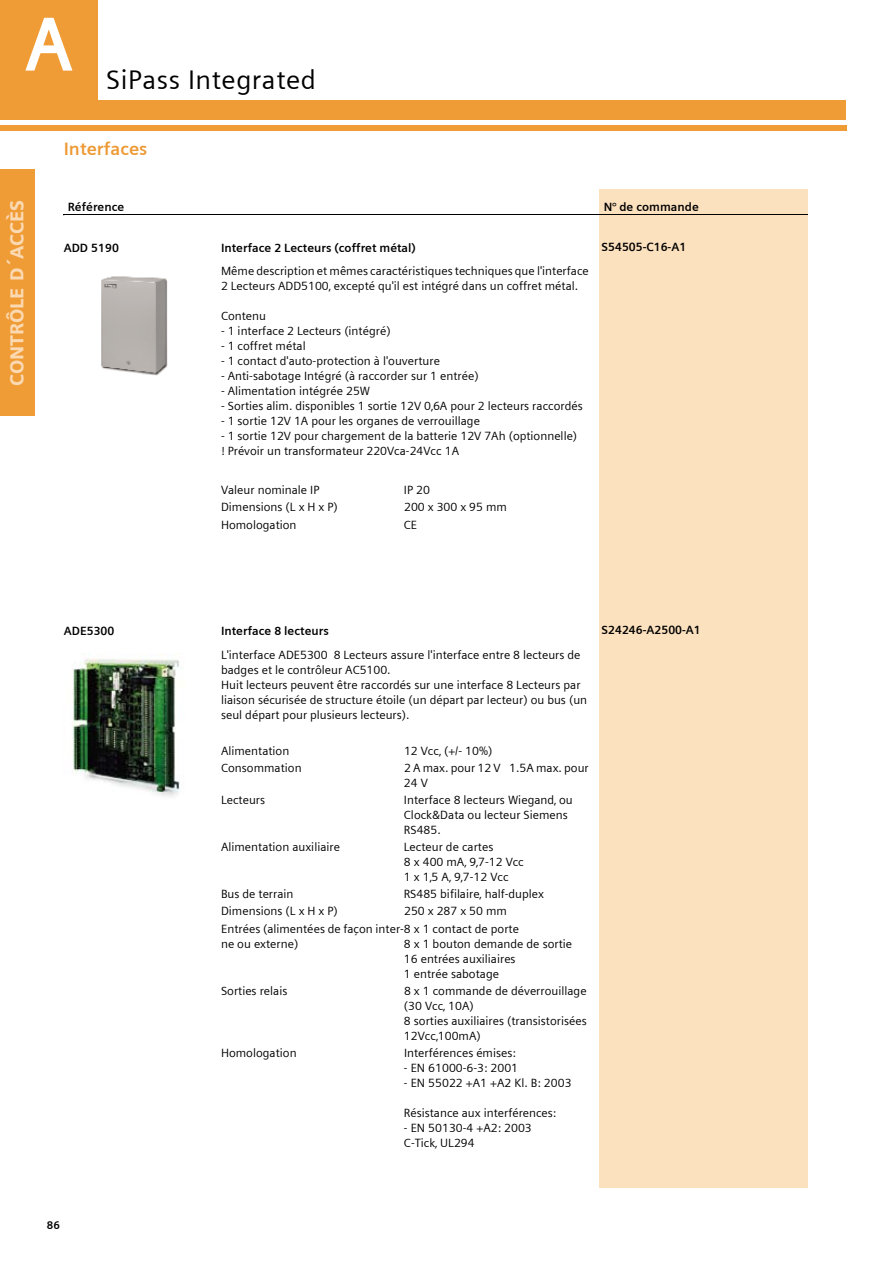
<style>
.page{position:relative;width:893px;height:1263px;background:#fff}
.page>*{position:absolute;margin:0;border:0;box-sizing:border-box;transform-origin:0 0}
.t1{font:72px "Siemens Sans";color:#fff}
.t2{font:27px "Siemens Sans";letter-spacing:.02em;color:#000}
.t3{font:900 18.9px "Siemens Sans";color:#fbd9b2}
.t4{font:700 18px "Siemens Sans";color:#ed9934}
.t5{font:12px/15px "Siemens Sans";color:#000}
.t6{font:700 12px "Siemens Sans";color:#000}
.t7{font:700 11.25px "Siemens Sans";color:#000}
.s1{font-size:22.5px}
</style>
<div class="page">
<div style="left:0;top:0;width:98px;height:119px;background:#f09c36"></div>
<svg style="left:25px;top:17px;width:48px;height:54px"></svg>
<div style="left:47px;top:100px;width:799px;height:19px;background:#f09c36"></div>
<div style="left:0;top:125px;width:846px;height:6px;background:#f09c36"></div>
<div style="left:0;top:170px;width:34px;height:246px;background:#f09c36"></div>
<div style="left:599px;top:190px;width:209px;height:998px;background:#fce1bf"></div>
<hr style="left:64px;top:215px;width:744px;height:1px;background:#000">
<img style="left:101px;top:276px;width:67px;height:100px">
<img style="left:72px;top:654px;width:108px;height:143px">
<h1 class="t1" style="left:26px;top:4px;width:46px">A</h1>
<h2 class="t2" style="left:106px;top:64px;width:211px">SiPass Integrated</h2>
<h3 class="t3" style="left:6px;top:386px;width:187px;rotate:-90deg">contrôle d<span class="s1">´</span>accès</h3>
<h3 class="t4" style="left:64px;top:139px;width:85px">Interfaces</h3>
<p class="t6" style="left:68px;top:200px;width:58px">Référence</p>
<p class="t6" style="left:604px;top:200px;width:97px">N° de commande</p>
<p class="t6" style="left:64px;top:241px;width:57px">ADD 5190</p>
<p class="t6" style="left:221px;top:241px;width:196px">Interface 2 Lecteurs (coffret métal)</p>
<p class="t5" style="left:221px;top:264px;width:369px">Même description et mêmes caractéristiques techniques que l'interface<br>2 Lecteurs ADD5100‚ excepté qu'il est intégré dans un coffret métal.</p>
<p class="t5" style="left:221px;top:309px;width:46px">Contenu</p>
<p class="t5" style="left:221px;top:324px;width:171px">- 1 interface 2 Lecteurs (intégré)</p>
<p class="t5" style="left:221px;top:339px;width:86px">- 1 coffret métal</p>
<p class="t5" style="left:221px;top:354px;width:220px">- 1 contact d'auto-protection à l'ouverture</p>
<p class="t5" style="left:221px;top:369px;width:259px">- Anti-sabotage Intégré (à raccorder sur 1 entrée)</p>
<p class="t5" style="left:221px;top:384px;width:151px">- Alimentation intégrée 25W</p>
<p class="t5" style="left:221px;top:399px;width:363px">- Sorties alim. disponibles 1 sortie 12V 0‚6A pour 2 lecteurs raccordés</p>
<p class="t5" style="left:221px;top:414px;width:260px">- 1 sortie 12V 1A pour les organes de verrouillage</p>
<p class="t5" style="left:221px;top:429px;width:358px">- 1 sortie 12V pour chargement de la batterie 12V 7Ah (optionnelle) ! Prévoir un transformateur 220Vca-24Vcc 1A</p>
<p class="t5" style="left:221px;top:483px;width:100px">Valeur nominale IP</p>
<p class="t5" style="left:404px;top:483px;width:28px">IP 20</p>
<p class="t5" style="left:221px;top:500px;width:118px">Dimensions (L x H x P)</p>
<p class="t5" style="left:404px;top:500px;width:104px">200 x 300 x 95 mm</p>
<p class="t5" style="left:221px;top:517px;width:77px">Homologation</p>
<p class="t5" style="left:404px;top:517px;width:15px">CE</p>
<p class="t6" style="left:602px;top:240px;width:86px">S54505-C16-A1</p>
<p class="t6" style="left:64px;top:624px;width:52px">ADE5300</p>
<p class="t6" style="left:221px;top:624px;width:109px">Interface 8 lecteurs</p>
<p class="t5" style="left:221px;top:647px;width:368px">L'interface ADE5300 8 Lecteurs assure l'interface entre 8 lecteurs de badges et le contrôleur AC5100.<br>Huit lecteurs peuvent être raccordés sur une interface 8 Lecteurs par liaison sécurisée de structure étoile (un départ par lecteur) ou bus (un seul départ pour plusieurs lecteurs).</p>
<p class="t5" style="left:221px;top:743px;width:70px">Alimentation</p>
<p class="t5" style="left:404px;top:743px;width:90px">12 Vcc‚ (+/- 10%)</p>
<p class="t5" style="left:221px;top:760px;width:82px">Consommation</p>
<p class="t5" style="left:404px;top:760px;width:186px">2 A max. pour 12 V 1.5A max. pour<br>24 V</p>
<p class="t5" style="left:221px;top:792px;width:46px">Lecteurs</p>
<p class="t5" style="left:404px;top:792px;width:170px">Interface 8 lecteurs Wiegand‚ ou<br>Clock&amp;Data ou lecteur Siemens<br>RS485.</p>
<p class="t5" style="left:221px;top:839px;width:120px">Alimentation auxiliaire</p>
<p class="t5" style="left:404px;top:839px;width:121px">Lecteur de cartes<br>8 x 400 mA‚ 9‚7-12 Vcc<br>1 x 1‚5 A‚ 9‚7-12 Vcc</p>
<p class="t5" style="left:221px;top:887px;width:74px">Bus de terrain</p>
<p class="t5" style="left:404px;top:887px;width:142px">RS485 bifilaire‚ half-duplex</p>
<p class="t5" style="left:221px;top:904px;width:118px">Dimensions (L x H x P)</p>
<p class="t5" style="left:221px;top:903px;width:300px;line-height:17.1px;text-indent:183px">250 x 287 x 50 mm<br>Entrées (alimentées de façon inter-8 x 1 contact de porte</p>
<p class="t5" style="left:221px;top:936px;width:79px">ne ou externe)</p>
<p class="t5" style="left:404px;top:936px;width:170px">8 x 1 bouton demande de sortie<br>16 entrées auxiliaires<br>1 entrée sabotage</p>
<p class="t5" style="left:221px;top:983px;width:68px">Sorties relais</p>
<p class="t5" style="left:404px;top:983px;width:184px">8 x 1 commande de déverrouillage (30 Vcc‚ 10A)<br>8 sorties auxiliaires (transistorisées<br>12Vcc‚100mA)</p>
<p class="t5" style="left:221px;top:1045px;width:77px">Homologation</p>
<p class="t5" style="left:404px;top:1045px;width:113px">Interférences émises:</p>
<p class="t5" style="left:404px;top:1060px;width:116px">- EN 61000-6-3: 2001</p>
<p class="t5" style="left:404px;top:1075px;width:169px">- EN 55022 +A1 +A2 Kl. B: 2003</p>
<p class="t5" style="left:404px;top:1105px;width:154px">Résistance aux interférences:</p>
<p class="t5" style="left:404px;top:1120px;width:129px">- EN 50130-4 +A2: 2003<br>C-Tick‚ UL294</p>
<p class="t6" style="left:602px;top:623px;width:101px">S24246-A2500-A1</p>
<p class="t7" style="left:47px;top:1219px;width:15px">86</p>
</div>
